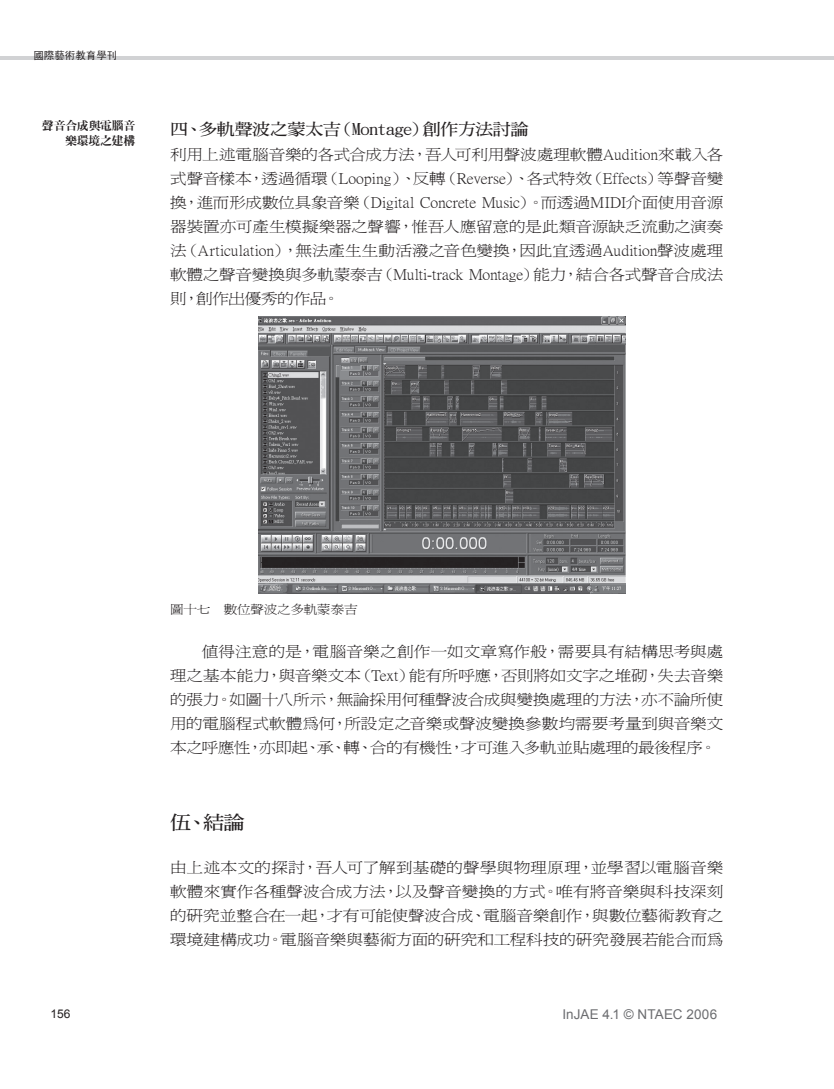
<style>
.page{position:relative;width:834px;height:1089px;background:#fff}
.page>*{position:absolute;margin:0;border:0;box-sizing:border-box;transform-origin:0 0}
.t1{font:18.9px "DF Ming Bd HK BF";color:#231f20;scale:1.11 1}
.t2{font:16.2px "DF Ming Bd HK BF";letter-spacing:-.02em;color:#231f20;scale:1.11 1}
.t3{font:14.85px/24px "P Ming Li U";letter-spacing:-.01em;color:#231f20;text-align:justify;scale:1.11 1}
.t4{font:13.5px "Arial";letter-spacing:.005em;color:#6c6d70}
.t5{font:12.15px "P Ming Li U";letter-spacing:-.01em;color:#231f20;scale:1.11 1}
.t6{font:12px/15px "DF Ming XB WIN BF";letter-spacing:-.02em;color:#231f20;text-align:right}
.t7{font:12px "Arial";color:#231f20}
.t8{font:10.5px "Sim Hei";color:#231f20}
</style>
<div class="page">
<hr style="left:0;top:57px;width:821px;height:3px;background:#d1d2d4">
<svg style="left:821px;top:57px;width:12px;height:3px"></svg>
<img style="left:258px;top:317px;width:367px;height:276px">
<p class="t8" style="left:33px;top:50px;width:85px">國際藝術教育學刊</p>
<p class="t6" style="left:42px;top:118px;width:95px">聲音合成與電腦音樂環境之建構</p>
<p class="t2" style="left:170px;top:120px;width:324px">四、多軌聲波之蒙太吉（Montage）創作方法討論</p>
<p class="t3" style="left:170px;top:143px;width:500px">利用上述電腦音樂的各式合成方法，吾人可利用聲波處理軟體Audition來載入各式聲音樣本，透過循環（Looping）、反轉（Reverse）、各式特效（Effects）等聲音變換，進而形成數位具象音樂（Digital Concrete Music）。而透過MIDI介面使用音源器裝置亦可產生模擬樂器之聲響，惟吾人應留意的是此類音源缺乏流動之演奏法（Articulation），無法產生生動活潑之音色變換，因此宜透過Audition聲波處理軟體之聲音變換與多軌蒙泰吉（Multi-track Montage）能力，結合各式聲音合成法則，創作出優秀的作品。</p>
<p class="t5" style="left:170px;top:603px;width:170px">圖十七　數位聲波之多軌蒙泰吉</p>
<p class="t3" style="left:170px;top:639px;width:500px;text-indent:32px">值得注意的是，電腦音樂之創作一如文章寫作般，需要具有結構思考與處理之基本能力，與音樂文本（Text）能有所呼應，否則將如文字之堆砌，失去音樂的張力。如圖十八所示，無論採用何種聲波合成與變換處理的方法，亦不論所使用的電腦程式軟體為何，所設定之音樂或聲波變換參數均需要考量到與音樂文本之呼應性，亦即起、承、轉、合的有機性，才可進入多軌並貼處理的最後程序。</p>
<p class="t1" style="left:170px;top:812px;width:69px">伍、結論</p>
<p class="t3" style="left:170px;top:855px;width:500px">由上述本文的探討，吾人可了解到基礎的聲學與物理原理，並學習以電腦音樂軟體來實作各種聲波合成方法，以及聲音變換的方式。唯有將音樂與科技深刻的研究並整合在一起，才有可能使聲波合成、電腦音樂創作，與數位藝術教育之環境建構成功。電腦音樂與藝術方面的研究和工程科技的研究發展若能合而為</p>
<p class="t7" style="left:50px;top:1006px;width:22px">156</p>
<p class="t4" style="left:562px;top:1005px;width:156px">InJAE 4.1 © NTAEC 2006</p>
</div>
